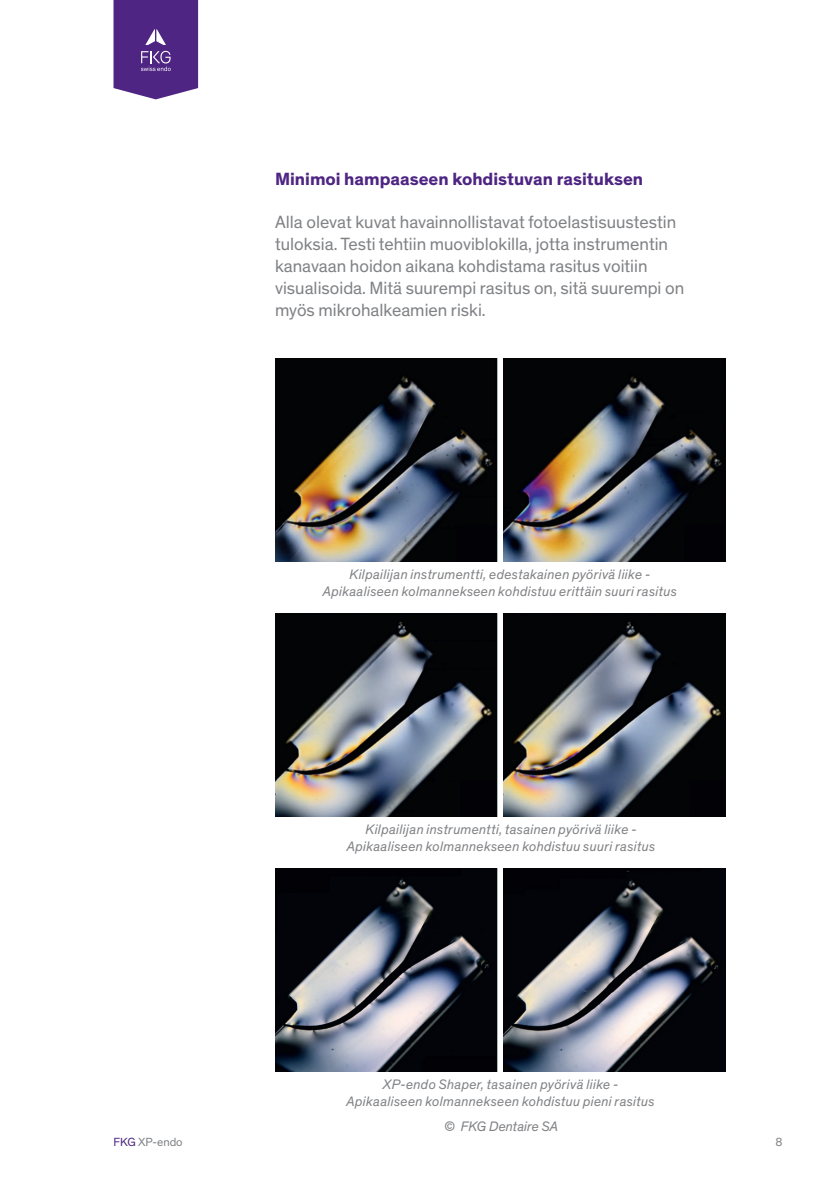
<style>
.page{position:relative;width:840px;height:1191px;background:#fff}
.page>*{position:absolute;margin:0;border:0;box-sizing:border-box;transform-origin:0 0}
.t1{font:18px/22px "Theinhardt";color:#808285}
.t2{font:700 18px "Theinhardt";color:#4e2582}
.t3{font:italic 14px/16.8px "Theinhardt";letter-spacing:.02em;color:#808285;text-align:center}
.t4{font:italic 14px "Theinhardt";color:#808285}
.t5{font:12px "Theinhardt";color:#808285}
.s1{font-style:normal}
.s2{color:#4e2582}
</style>
<div class="page">
<img style="left:275px;top:358px;width:221px;height:203px">
<img style="left:503px;top:358px;width:221px;height:203px">
<img style="left:275px;top:613px;width:221px;height:203px">
<img style="left:503px;top:613px;width:221px;height:203px">
<img style="left:275px;top:868px;width:221px;height:203px">
<img style="left:503px;top:868px;width:221px;height:203px">
<svg style="left:113px;top:0;width:85px;height:99px;background:#5e398d"></svg>
<p class="t2" style="left:275px;top:167px;width:369px">Minimoi hampaaseen kohdistuvan rasituksen</p>
<p class="t1" style="left:275px;top:212px;width:410px">Alla olevat kuvat havainnollistavat fotoelastisuustestin tuloksia. Testi tehtiin muoviblokilla, jotta instrumentin kanavaan hoidon aikana kohdistama rasitus voitiin visualisoida. Mitä suurempi rasitus on, sitä suurempi on myös mikrohalkeamien riski.</p>
<p class="t3" style="left:323px;top:566px;width:355px">Kilpailijan instrumentti, edestakainen pyörivä liike -<br>Apikaaliseen kolmannekseen kohdistuu erittäin suuri rasitus</p>
<p class="t3" style="left:347px;top:821px;width:309px">Kilpailijan instrumentti, tasainen pyörivä liike -<br>Apikaaliseen kolmannekseen kohdistuu suuri rasitus</p>
<p class="t3" style="left:346px;top:1076px;width:309px">XP-endo Shaper, tasainen pyörivä liike -<br>Apikaaliseen kolmannekseen kohdistuu pieni rasitus</p>
<p class="t4" style="left:444px;top:1118px;width:115px"><span class="s1">©</span> FKG Dentaire SA</p>
<p class="t5" style="left:113px;top:1134px;width:71px"><span class="s2">FKG</span> XP-endo</p>
<p class="t5" style="left:775px;top:1134px;width:9px">8</p>
</div>
